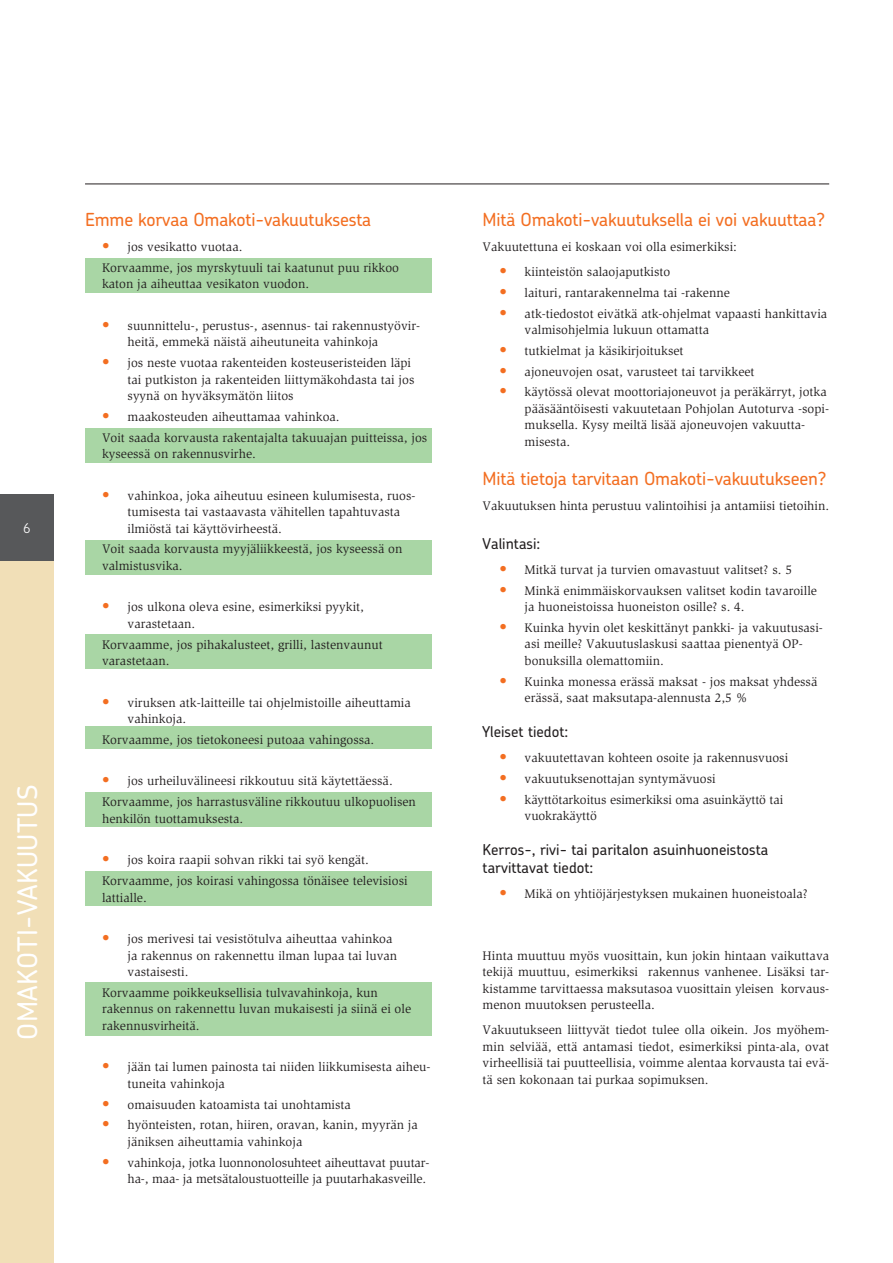
<style>
.page{position:relative;width:893px;height:1263px;background:#fff}
.page>*{position:absolute;margin:0;border:0;box-sizing:border-box;transform-origin:0 0}
.t1{font:500 27px "Chevin Std";letter-spacing:.015em;color:#fff}
.t2{font:500 18px "Chevin Std";letter-spacing:-.01em;color:#f36e21}
.t3{font:500 15px/18px "Chevin Std";color:#231f20}
.t4{font:300 13.5px "Chevin Std";color:#fff}
.t5{font:12.75px/16.5px "Slimbach Std";color:#231f20}
.s1{font-size:15px;color:#f36e21}
</style>
<div class="page">
<hr style="left:85px;top:184px;width:744px;height:1px;background:#231f20">
<div style="left:0;top:495px;width:54px;height:66px;background:#57585a"></div>
<div style="left:0;top:561px;width:54px;height:702px;background:#f1dfb7"></div>
<div style="left:85px;top:871px;width:347px;height:35px;background:#a9d6a5"></div>
<div style="left:85px;top:982px;width:347px;height:54px;background:#a9d6a5"></div>
<div style="left:85px;top:792px;width:347px;height:35px;background:#a9d6a5"></div>
<div style="left:85px;top:726px;width:347px;height:23px;background:#a9d6a5"></div>
<div style="left:85px;top:634px;width:347px;height:35px;background:#a9d6a5"></div>
<div style="left:85px;top:540px;width:347px;height:34px;background:#a9d6a5"></div>
<div style="left:85px;top:428px;width:347px;height:35px;background:#a9d6a5"></div>
<div style="left:85px;top:259px;width:347px;height:34px;background:#a9d6a5"></div>
<p class="t4" style="left:23px;top:518px;width:9px">6</p>
<h1 class="t1" style="left:9px;top:1040px;width:257px;rotate:-90deg">OMAKOTI-VAKUUTUS</h1>
<h2 class="t2" style="left:85px;top:208px;width:288px">Emme korvaa Omakoti-vakuutuksesta</h2>
<p class="t5" style="left:102px;top:237px;width:299px;line-height:20.7px"><span class="s1">•</span> jos vesikatto vuotaa.<br>Korvaamme, jos myrskytuuli tai kaatunut puu rikkoo</p>
<p class="t5" style="left:102px;top:276px;width:209px">katon ja aiheuttaa vesikaton vuodon.</p>
<p class="t5" style="left:128px;top:317px;width:294px;text-indent:-26px"><span class="s1">•</span> suunnittelu-, perustus-, asennus- tai rakennustyövir&shy;heitä, emmekä näistä aiheutuneita vahinkoja</p>
<p class="t5" style="left:128px;top:355px;width:288px;text-indent:-26px"><span class="s1">•</span> jos neste vuotaa rakenteiden kosteuseristeiden läpi tai putkiston ja rakenteiden liittymäkohdasta tai jos syynä on hyväksymätön liitos</p>
<p class="t5" style="left:102px;top:406px;width:327px;line-height:20.7px"><span class="s1">•</span> maakosteuden aiheuttamaa vahinkoa.<br>Voit saada korvausta rakentajalta takuuajan puitteissa, jos</p>
<p class="t5" style="left:102px;top:446px;width:155px">kyseessä on rakennusvirhe.</p>
<p class="t5" style="left:128px;top:487px;width:289px;text-indent:-26px"><span class="s1">•</span> vahinkoa, joka aiheutuu esineen kulumisesta, ruos&shy;tumisesta tai vastaavasta vähitellen tapahtuvasta ilmiöstä tai käyttövirheestä.</p>
<p class="t5" style="left:102px;top:541px;width:302px">Voit saada korvausta myyjäliikkeestä, jos kyseessä on valmistusvika.</p>
<p class="t5" style="left:128px;top:599px;width:238px;text-indent:-26px"><span class="s1">•</span> jos ulkona oleva esine, esimerkiksi pyykit, varastetaan.</p>
<p class="t5" style="left:102px;top:636px;width:282px">Korvaamme, jos pihakalusteet, grilli, lastenvaunut varastetaan.</p>
<p class="t5" style="left:128px;top:694px;width:285px;text-indent:-26px"><span class="s1">•</span> viruksen atk-laitteille tai ohjelmistoille aiheuttamia vahinkoja.</p>
<p class="t5" style="left:102px;top:731px;width:274px">Korvaamme, jos tietokoneesi putoaa vahingossa.</p>
<p class="t5" style="left:102px;top:771px;width:315px;line-height:20.7px"><span class="s1">•</span> jos urheiluvälineesi rikkoutuu sitä käytettäessä.<br>Korvaamme, jos harrastusväline rikkoutuu ulkopuolisen</p>
<p class="t5" style="left:102px;top:810px;width:143px">henkilön tuottamuksesta.</p>
<p class="t5" style="left:102px;top:850px;width:307px;line-height:20.7px"><span class="s1">•</span> jos koira raapii sohvan rikki tai syö kengät.<br>Korvaamme, jos koirasi vahingossa tönäisee televisiosi</p>
<p class="t5" style="left:102px;top:889px;width:46px">lattialle.</p>
<p class="t5" style="left:128px;top:930px;width:271px;text-indent:-26px"><span class="s1">•</span> jos merivesi tai vesistötulva aiheuttaa vahinkoa ja rakennus on rakennettu ilman lupaa tai luvan vastaisesti.</p>
<p class="t5" style="left:102px;top:984px;width:311px">Korvaamme poikkeuksellisia tulvavahinkoja, kun rakennus on rakennettu luvan mukaisesti ja siinä ei ole rakennusvirheitä.</p>
<p class="t5" style="left:128px;top:1059px;width:304px;text-indent:-26px"><span class="s1">•</span> jään tai lumen painosta tai niiden liikkumisesta aiheu&shy;tuneita vahinkoja</p>
<p class="t5" style="left:102px;top:1096px;width:250px"><span class="s1">•</span> omaisuuden katoamista tai unohtamista</p>
<p class="t5" style="left:128px;top:1117px;width:292px;text-indent:-26px"><span class="s1">•</span> hyönteisten, rotan, hiiren, oravan, kanin, myyrän ja jäniksen aiheuttamia vahinkoja</p>
<p class="t5" style="left:102px;top:1154px;width:329px;text-align:right"><span class="s1">•</span> vahinkoja, jotka luonnonolosuhteet aiheuttavat puutar&shy;ha-, maa- ja metsätaloustuotteille ja puutarhakasveille.</p>
<h2 class="t2" style="left:483px;top:208px;width:344px">Mitä Omakoti-vakuutuksella ei voi vakuuttaa?</h2>
<p class="t5" style="left:483px;top:239px;width:256px">Vakuutettuna ei koskaan voi olla esimerkiksi:</p>
<p class="t5" style="left:500px;top:264px;width:172px"><span class="s1">•</span> kiinteistön salaojaputkisto</p>
<p class="t5" style="left:500px;top:284px;width:232px"><span class="s1">•</span> laituri, rantarakennelma tai -rakenne</p>
<p class="t5" style="left:525px;top:305px;width:304px;text-indent:-25px"><span class="s1">•</span> atk-tiedostot eivätkä atk-ohjelmat vapaasti hankittavia valmisohjelmia lukuun ottamatta</p>
<p class="t5" style="left:500px;top:342px;width:185px"><span class="s1">•</span> tutkielmat ja käsikirjoitukset</p>
<p class="t5" style="left:500px;top:363px;width:256px"><span class="s1">•</span> ajoneuvojen osat, varusteet tai tarvikkeet</p>
<p class="t5" style="left:525px;top:384px;width:306px;text-indent:-25px"><span class="s1">•</span> käytössä olevat moottoriajoneuvot ja peräkärryt, jotka pääsääntöisesti vakuutetaan Pohjolan Autoturva -sopi&shy;muksella. Kysy meiltä lisää ajoneuvojen vakuutta&shy;misesta.</p>
<h2 class="t2" style="left:483px;top:466px;width:345px">Mitä tietoja tarvitaan Omakoti-vakuutukseen?</h2>
<p class="t5" style="left:483px;top:497px;width:348px">Vakuutuksen hinta perustuu valintoihisi ja antamiisi tietoihin.</p>
<p class="t3" style="left:483px;top:534px;width:59px">Valintasi:</p>
<p class="t5" style="left:500px;top:561px;width:294px"><span class="s1">•</span> Mitkä turvat ja turvien omavastuut valitset? s. 5</p>
<p class="t5" style="left:525px;top:582px;width:294px;text-indent:-25px"><span class="s1">•</span> Minkä enimmäiskorvauksen valitset kodin tavaroille ja huoneistoissa huoneiston osille? s. 4.</p>
<p class="t5" style="left:525px;top:619px;width:300px;text-indent:-25px"><span class="s1">•</span> Kuinka hyvin olet keskittänyt pankki- ja vakuutusasi&shy;asi meille? Vakuutuslaskusi saattaa pienentyä OP&shy;bonuksilla olemattomiin.</p>
<p class="t5" style="left:525px;top:673px;width:294px;text-indent:-25px"><span class="s1">•</span> Kuinka monessa erässä maksat - jos maksat yhdessä erässä, saat maksutapa-alennusta 2,5 %</p>
<p class="t3" style="left:483px;top:722px;width:87px">Yleiset tiedot:</p>
<p class="t5" style="left:500px;top:750px;width:290px"><span class="s1">•</span> vakuutettavan kohteen osoite ja rakennusvuosi</p>
<p class="t5" style="left:500px;top:770px;width:218px"><span class="s1">•</span> vakuutuksenottajan syntymävuosi</p>
<p class="t5" style="left:525px;top:791px;width:260px;text-indent:-25px"><span class="s1">•</span> käyttötarkoitus esimerkiksi oma asuinkäyttö tai vuokrakäyttö</p>
<p class="t3" style="left:483px;top:840px;width:287px">Kerros-, rivi- tai paritalon asuinhuoneistosta tarvittavat tiedot:</p>
<p class="t5" style="left:500px;top:886px;width:310px"><span class="s1">•</span> Mikä on yhtiöjärjestyksen mukainen huoneistoala?</p>
<p class="t5" style="left:483px;top:947px;width:348px;text-align:justify">Hinta muuttuu myös vuosittain, kun jokin hintaan vaikuttava tekijä muuttuu, esimerkiksi rakennus vanhenee. Lisäksi tar&shy;kistamme tarvittaessa maksutasoa vuosittain yleisen korvaus&shy;menon muutoksen perusteella.</p>
<p class="t5" style="left:483px;top:1022px;width:348px;text-align:justify">Vakuutukseen liittyvät tiedot tulee olla oikein. Jos myöhem&shy;min selviää, että antamasi tiedot, esimerkiksi pinta-ala, ovat virheellisiä tai puutteellisia, voimme alentaa korvausta tai evä&shy;tä sen kokonaan tai purkaa sopimuksen.</p>
</div>
